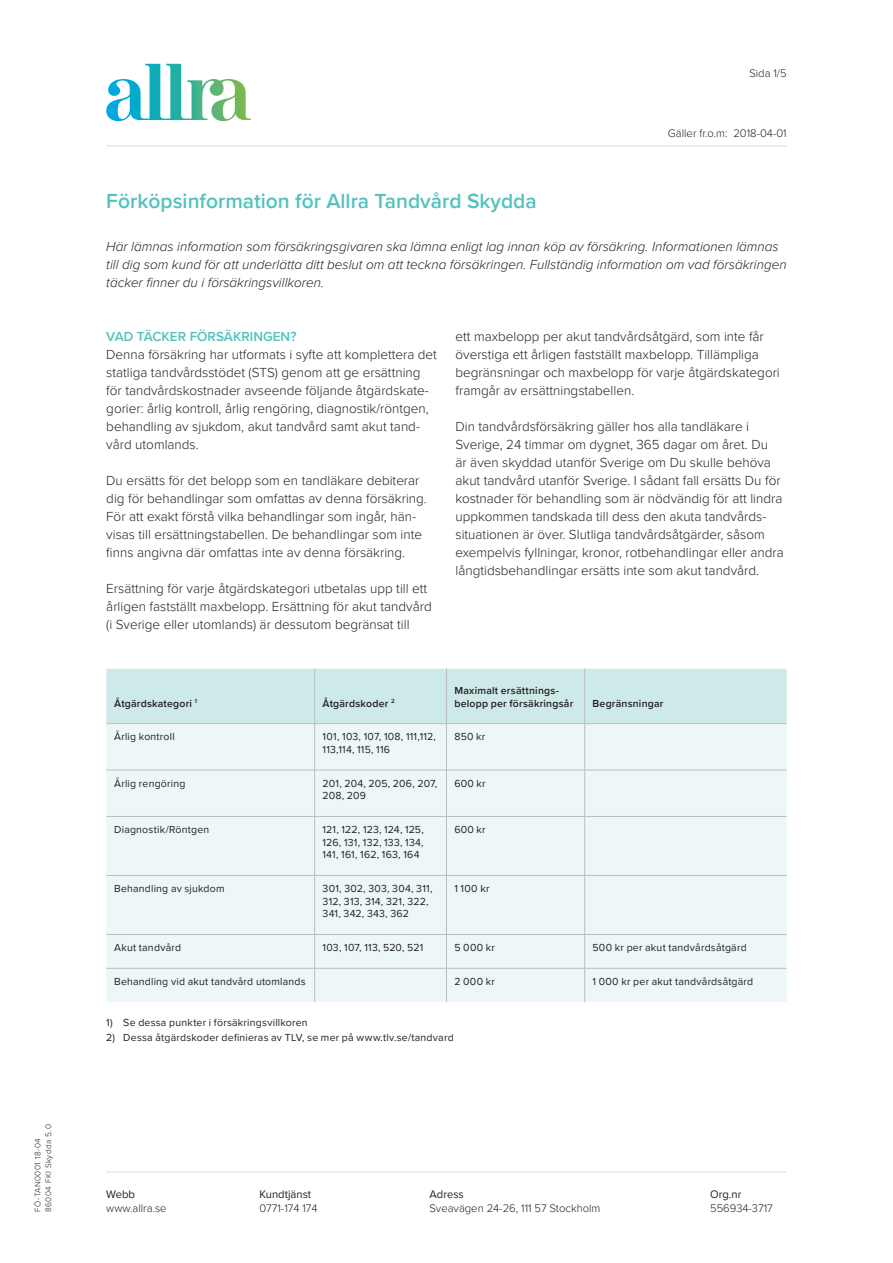
<style>
.page{position:relative;width:893px;height:1263px;background:#fff}
.page>*{position:absolute;margin:0;border:0;box-sizing:border-box;transform-origin:0 0}
.t1{font:600 21px "Proxima Nova";color:#53c2bf}
.t2{font:300 13.5px/18px "Proxima Nova";color:#231f20}
.t3{font:italic 300 13.5px/18px "Proxima Nova";color:#231f20}
.t4{font:600 13.5px "Proxima Nova";color:#53c2bf}
.t5{font:300 11.25px "Proxima Nova";color:#231f20}
.t6{font:11.25px "Proxima Nova";color:#231f20}
.t7{font:10.5px/12.6px "Proxima Nova";letter-spacing:.02em;color:#231f20}
.t8{font:600 10.5px/12.6px "Proxima Nova";letter-spacing:.015em;color:#231f20}
.t9{font:300 8.25px/10.5px "Proxima Nova";letter-spacing:.05em;color:#231f20}
</style>
<div class="page">
<div style="left:106px;top:669px;width:681px;height:54px;background:#cdeae9"></div>
<div style="left:106px;top:724px;width:681px;height:278px;background:#edf7f7"></div>
<hr style="left:106px;top:723px;width:209px;height:1px;background:#bcbdc0">
<hr style="left:315px;top:723px;width:131px;height:1px;background:#bcbdc0">
<hr style="left:446px;top:723px;width:139px;height:1px;background:#bcbdc0">
<hr style="left:585px;top:723px;width:202px;height:1px;background:#bcbdc0">
<hr style="left:106px;top:770px;width:209px;height:1px;background:#bcbdc0">
<hr style="left:315px;top:770px;width:131px;height:1px;background:#bcbdc0">
<hr style="left:446px;top:770px;width:139px;height:1px;background:#bcbdc0">
<hr style="left:585px;top:770px;width:202px;height:1px;background:#bcbdc0">
<hr style="left:106px;top:816px;width:209px;height:1px;background:#bcbdc0">
<hr style="left:315px;top:816px;width:131px;height:1px;background:#bcbdc0">
<hr style="left:446px;top:816px;width:139px;height:1px;background:#bcbdc0">
<hr style="left:585px;top:816px;width:202px;height:1px;background:#bcbdc0">
<hr style="left:106px;top:875px;width:209px;height:1px;background:#bcbdc0">
<hr style="left:315px;top:875px;width:131px;height:1px;background:#bcbdc0">
<hr style="left:446px;top:875px;width:139px;height:1px;background:#bcbdc0">
<hr style="left:585px;top:875px;width:202px;height:1px;background:#bcbdc0">
<hr style="left:106px;top:934px;width:209px;height:1px;background:#bcbdc0">
<hr style="left:315px;top:934px;width:131px;height:1px;background:#bcbdc0">
<hr style="left:446px;top:934px;width:139px;height:1px;background:#bcbdc0">
<hr style="left:585px;top:934px;width:202px;height:1px;background:#bcbdc0">
<hr style="left:106px;top:968px;width:209px;height:1px;background:#bcbdc0">
<hr style="left:315px;top:968px;width:131px;height:1px;background:#bcbdc0">
<hr style="left:446px;top:968px;width:139px;height:1px;background:#bcbdc0">
<hr style="left:585px;top:968px;width:202px;height:1px;background:#bcbdc0">
<hr style="left:314px;top:669px;width:1px;height:54px;background:#bcbdc0">
<hr style="left:446px;top:669px;width:1px;height:54px;background:#bcbdc0">
<hr style="left:584px;top:669px;width:1px;height:54px;background:#bcbdc0">
<hr style="left:314px;top:724px;width:1px;height:46px;background:#bcbdc0">
<hr style="left:446px;top:724px;width:1px;height:46px;background:#bcbdc0">
<hr style="left:584px;top:724px;width:1px;height:46px;background:#bcbdc0">
<hr style="left:314px;top:770px;width:1px;height:46px;background:#bcbdc0">
<hr style="left:446px;top:770px;width:1px;height:46px;background:#bcbdc0">
<hr style="left:584px;top:770px;width:1px;height:46px;background:#bcbdc0">
<hr style="left:314px;top:817px;width:1px;height:58px;background:#bcbdc0">
<hr style="left:446px;top:817px;width:1px;height:58px;background:#bcbdc0">
<hr style="left:584px;top:817px;width:1px;height:58px;background:#bcbdc0">
<hr style="left:314px;top:876px;width:1px;height:58px;background:#bcbdc0">
<hr style="left:446px;top:876px;width:1px;height:58px;background:#bcbdc0">
<hr style="left:584px;top:876px;width:1px;height:58px;background:#bcbdc0">
<hr style="left:314px;top:935px;width:1px;height:33px;background:#bcbdc0">
<hr style="left:446px;top:935px;width:1px;height:33px;background:#bcbdc0">
<hr style="left:584px;top:935px;width:1px;height:33px;background:#bcbdc0">
<hr style="left:314px;top:968px;width:1px;height:34px;background:#bcbdc0">
<hr style="left:446px;top:968px;width:1px;height:34px;background:#bcbdc0">
<hr style="left:584px;top:968px;width:1px;height:34px;background:#bcbdc0">
<hr style="left:106px;top:145px;width:681px;height:2px;background:#e6e7e9">
<hr style="left:106px;top:1171px;width:681px;height:1px;background:#e6e7e9">
<svg style="left:106px;top:64px;width:145px;height:57px"></svg>
<p class="t9" style="left:32px;top:1212px;width:89px;rotate:-90deg">FÖ-TAN0001 18-04<br>86004 FKI Skydda 5.0</p>
<p class="t5" style="left:749px;top:65px;width:39px">Sida 1/5</p>
<p class="t5" style="left:668px;top:125px;width:120px">Gäller fr.o.m: 2018-04-01</p>
<h1 class="t1" style="left:106px;top:185px;width:432px">Förköpsinformation för Allra Tandvård Skydda</h1>
<p class="t3" style="left:106px;top:237px;width:682px">Här lämnas information som försäkringsgivaren ska lämna enligt lag innan köp av försäkring. Informationen lämnas till dig som kund för att underlätta ditt beslut om att teckna försäkringen. Fullständig information om vad försäkringen täcker finner du i försäkringsvillkoren.</p>
<p class="t4" style="left:106px;top:327px;width:192px">VAD TÄCKER FÖRSÄKRINGEN?</p>
<p class="t2" style="left:106px;top:345px;width:332px">Denna försäkring har utformats i syfte att komplettera det statliga tandvårdsstödet (STS) genom att ge ersättning för tandvårdskostnader avseende följande åtgärdskate&shy;gorier: årlig kontroll, årlig rengöring, diagnostik/röntgen, behandling av sjukdom, akut tandvård samt akut tand&shy;vård utomlands.</p>
<p class="t2" style="left:106px;top:471px;width:322px">Du ersätts för det belopp som en tandläkare debiterar dig för behandlingar som omfattas av denna försäkring.<br>För att exakt förstå vilka behandlingar som ingår, hän&shy;visas till ersättningstabellen. De behandlingar som inte finns angivna där omfattas inte av denna försäkring.</p>
<p class="t2" style="left:106px;top:579px;width:327px">Ersättning för varje åtgärdskategori utbetalas upp till ett årligen fastställt maxbelopp. Ersättning för akut tandvård (i Sverige eller utomlands) är dessutom begränsat till</p>
<p class="t2" style="left:455px;top:327px;width:326px">ett maxbelopp per akut tandvårdsåtgärd, som inte får överstiga ett årligen fastställt maxbelopp. Tillämpliga begränsningar och maxbelopp för varje åtgärdskategori framgår av ersättningstabellen.</p>
<p class="t2" style="left:455px;top:417px;width:330px">Din tandvårdsförsäkring gäller hos alla tandläkare i Sverige, 24 timmar om dygnet, 365 dagar om året. Du<br>är även skyddad utanför Sverige om Du skulle behöva akut tandvård utanför Sverige. I sådant fall ersätts Du för kostnader för behandling som är nödvändig för att lindra uppkommen tandskada till dess den akuta tandvårds&shy;situationen är över. Slutliga tandvårdsåtgärder, såsom exempelvis fyllningar, kronor, rotbehandlingar eller andra långtidsbehandlingar ersätts inte som akut tandvård.</p>
<p class="t8" style="left:114px;top:696px;width:84px">Åtgärdskategori <sup>1</sup></p>
<p class="t8" style="left:323px;top:696px;width:74px">Åtgärdskoder <sup>2</sup></p>
<p class="t8" style="left:454px;top:684px;width:120px">Maximalt ersättnings&shy;belopp per försäkringsår</p>
<p class="t8" style="left:593px;top:696px;width:72px">Begränsningar</p>
<p class="t7" style="left:114px;top:730px;width:62px">Årlig kontroll</p>
<p class="t7" style="left:323px;top:730px;width:115px">101, 103, 107, 108, 111,112,<br>113,114, 115, 116</p>
<p class="t7" style="left:454px;top:730px;width:32px">850 kr</p>
<p class="t7" style="left:114px;top:776px;width:73px">Årlig rengöring</p>
<p class="t7" style="left:323px;top:776px;width:116px">201, 204, 205, 206, 207,<br>208, 209</p>
<p class="t7" style="left:454px;top:776px;width:33px">600 kr</p>
<p class="t7" style="left:114px;top:823px;width:97px">Diagnostik/Röntgen</p>
<p class="t7" style="left:323px;top:823px;width:103px;text-align:justify">121, 122, 123, 124, 125, 126, 131, 132, 133, 134, 141, 161, 162, 163, 164</p>
<p class="t7" style="left:454px;top:823px;width:33px">600 kr</p>
<p class="t7" style="left:114px;top:882px;width:112px">Behandling av sjukdom</p>
<p class="t7" style="left:323px;top:882px;width:111px">301, 302, 303, 304, 311,<br>312, 313, 314, 321, 322,<br>341, 342, 343, 362</p>
<p class="t7" style="left:454px;top:882px;width:37px">1 100 kr</p>
<p class="t7" style="left:114px;top:941px;width:68px">Akut tandvård</p>
<p class="t7" style="left:323px;top:941px;width:102px">103, 107, 113, 520, 521</p>
<p class="t7" style="left:454px;top:941px;width:42px">5 000 kr</p>
<p class="t7" style="left:593px;top:941px;width:156px">500 kr per akut tandvårdsåtgärd</p>
<p class="t7" style="left:114px;top:975px;width:193px">Behandling vid akut tandvård utomlands</p>
<p class="t7" style="left:454px;top:975px;width:42px">2 000 kr</p>
<p class="t7" style="left:593px;top:975px;width:162px">1 000 kr per akut tandvårdsåtgärd</p>
<p class="t7" style="left:106px;top:1016px;width:203px">1) Se dessa punkter i försäkringsvillkoren</p>
<p class="t7" style="left:106px;top:1031px;width:349px">2) Dessa åtgärdskoder definieras av TLV, se mer på www.tlv.se/tandvard</p>
<p class="t6" style="left:106px;top:1186px;width:30px">Webb</p>
<p class="t6" style="left:259px;top:1186px;width:53px">Kundtjänst</p>
<p class="t6" style="left:429px;top:1186px;width:36px">Adress</p>
<p class="t6" style="left:710px;top:1186px;width:33px">Org.nr</p>
<p class="t5" style="left:106px;top:1200px;width:62px">www.allra.se</p>
<p class="t5" style="left:259px;top:1200px;width:60px">0771-174 174</p>
<p class="t5" style="left:429px;top:1200px;width:172px">Sveavägen 24-26, 111 57 Stockholm</p>
<p class="t5" style="left:710px;top:1200px;width:64px">556934-3717</p>
</div>
